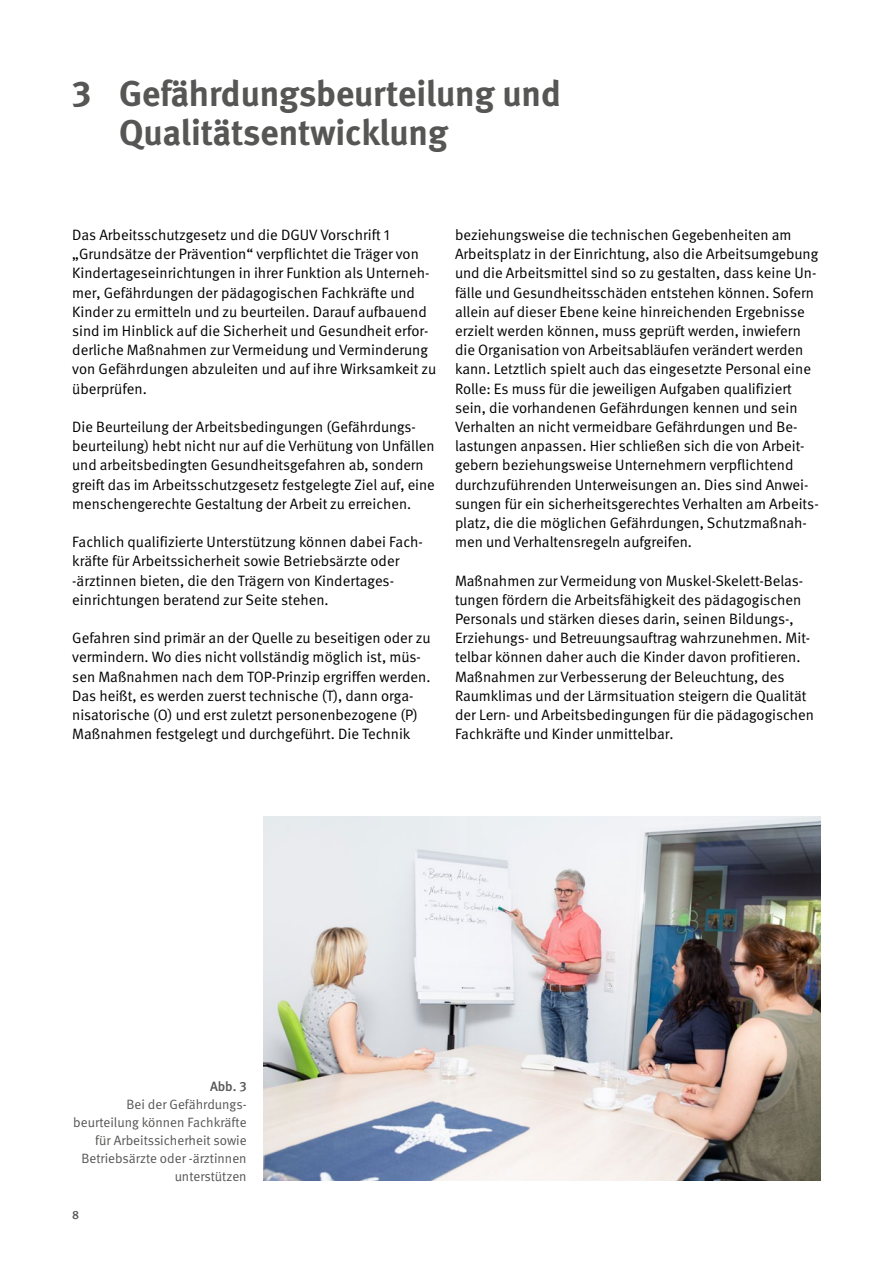
<style>
.page{position:relative;width:893px;height:1263px;background:#fff}
.page>*{position:absolute;margin:0;border:0;box-sizing:border-box;transform-origin:0 0}
.t1{font:700 36px/39px "DGUV Meta";color:#565655}
.Fließtext_FT{font:15px/19.2px "DGUV Meta";color:#000}
.t2{font:13.5px/18px "DGUV Meta";color:#565655;text-align:right}
.t3{font:500 13.5px "DGUV Meta";color:#565655}
.t4{font:500 12px "DGUV Meta";color:#565655}
</style>
<div class="page">
<img style="left:264px;top:816px;width:557px;height:365px">
<p class="t1" style="left:119px;top:75px;width:443px;text-indent:-47px">3 Gefährdungsbeurteilung und<br>Qualitätsentwicklung</p>
<p class="Fließtext_FT" style="left:72px;top:226px;width:365px">Das Arbeitsschutzgesetz und die DGUV Vorschrift 1 „Grundsätze der Prävention“ verpflichtet die Träger von Kindertageseinrichtungen in ihrer Funktion als Unterneh&shy;mer, Gefährdungen der pädagogischen Fachkräfte und Kinder zu ermitteln und zu beurteilen. Darauf aufbauend sind im Hinblick auf die Sicherheit und Gesundheit erfor&shy;derliche Maßnahmen zur Vermeidung und Verminderung von Gefährdungen abzuleiten und auf ihre Wirksamkeit zu überprüfen.</p>
<p class="Fließtext_FT" style="left:72px;top:418px;width:364px">Die Beurteilung der Arbeitsbedingungen (Gefährdungs&shy;beurteilung) hebt nicht nur auf die Verhütung von Unfällen und arbeitsbedingten Gesundheitsgefahren ab, sondern greift das im Arbeitsschutzgesetz festgelegte Ziel auf, eine menschengerechte Gestaltung der Arbeit zu erreichen.</p>
<p class="Fließtext_FT" style="left:72px;top:533px;width:352px">Fachlich qualifizierte Unterstützung können dabei Fach&shy;kräfte für Arbeitssicherheit sowie Betriebsärzte oder -ärztinnen bieten, die den Trägern von Kindertages&shy;einrichtungen beratend zur Seite stehen.</p>
<p class="Fließtext_FT" style="left:72px;top:629px;width:360px">Gefahren sind primär an der Quelle zu beseitigen oder zu vermindern. Wo dies nicht vollständig möglich ist, müs&shy;sen Maßnahmen nach dem TOP-Prinzip ergriffen werden.<br>Das heißt, es werden zuerst technische (T), dann orga&shy;nisatorische (O) und erst zuletzt personenbezogene (P)<br>Maßnahmen festgelegt und durchgeführt. Die Technik</p>
<p class="Fließtext_FT" style="left:455px;top:226px;width:365px">beziehungsweise die technischen Gegebenheiten am Arbeitsplatz in der Einrichtung, also die Arbeitsumgebung und die Arbeitsmittel sind so zu gestalten, dass keine Un&shy;fälle und Gesundheitsschäden entstehen können. Sofern allein auf dieser Ebene keine hinreichenden Ergebnisse erzielt werden können, muss geprüft werden, inwiefern die Organisation von Arbeitsabläufen verändert werden kann. Letztlich spielt auch das eingesetzte Personal eine Rolle: Es muss für die jeweiligen Aufgaben qualifiziert sein, die vorhandenen Gefährdungen kennen und sein Verhalten an nicht vermeidbare Gefährdungen und Be&shy;lastungen anpassen. Hier schließen sich die von Arbeit&shy;gebern beziehungsweise Unternehmern verpflichtend durchzuführenden Unterweisungen an. Dies sind Anwei&shy;sungen für ein sicherheitsgerechtes Verhalten am Arbeits&shy;platz, die die möglichen Gefährdungen, Schutzmaßnah&shy;men und Verhaltensregeln aufgreifen.</p>
<p class="Fließtext_FT" style="left:455px;top:571px;width:361px">Maßnahmen zur Vermeidung von Muskel-Skelett-Belas&shy;tungen fördern die Arbeitsfähigkeit des pädagogischen Personals und stärken dieses darin, seinen Bildungs-, Erziehungs- und Betreuungsauftrag wahrzunehmen. Mit&shy;telbar können daher auch die Kinder davon profitieren.<br>Maßnahmen zur Verbesserung der Beleuchtung, des Raumklimas und der Lärmsituation steigern die Qualität der Lern- und Arbeitsbedingungen für die pädagogischen Fachkräfte und Kinder unmittelbar.</p>
<p class="t3" style="left:210px;top:1079px;width:38px">Abb. 3</p>
<p class="t2" style="left:73px;top:1096px;width:175px">Bei der Gefährdungs&shy;beurteilung können Fachkräfte für Arbeitssicherheit sowie<br>Betriebsärzte oder -ärztinnen unterstützen</p>
<p class="t4" style="left:72px;top:1208px;width:9px">8</p>
</div>
